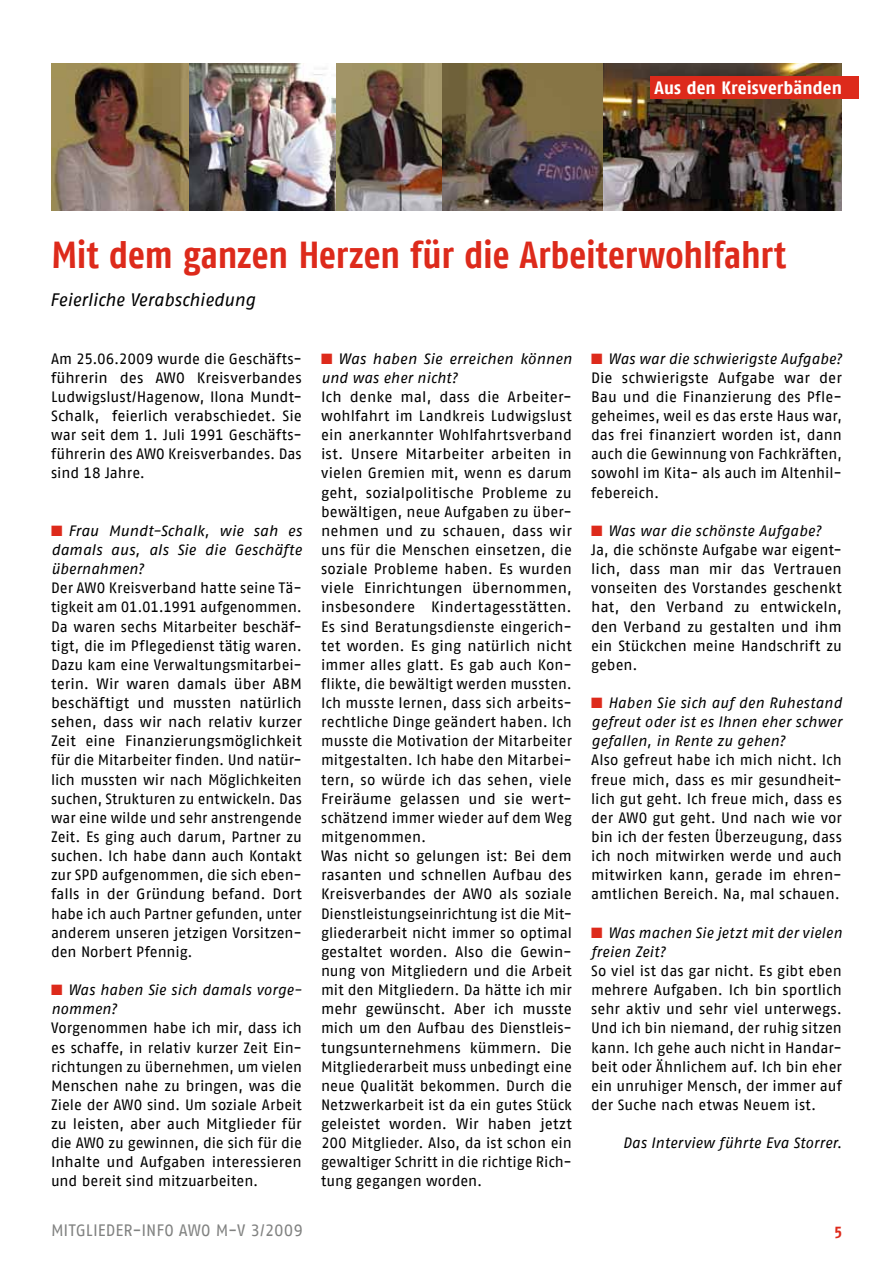
<style>
.page{position:relative;width:893px;height:1263px;background:#fff}
.page>*{position:absolute;margin:0;border:0;box-sizing:border-box;transform-origin:0 0}
.t1{font:700 37.5px "AWO Fago Cond";letter-spacing:-.005em;color:#dd2a1b}
.t2{font:italic 18px "AWO Fago Office";letter-spacing:-.01em;color:#000}
.t3{font:700 17.85px "AWO Fago Cond";letter-spacing:.005em;color:#fff;scale:1.09 1}
.t4{font:16.5px "AWO Fago Office";color:#818281}
.t5{font:700 16.5px "AWO Fago Cond";color:#dd2a1b}
.t6{font:15px/19.2px "AWO Fago Office";letter-spacing:.005em;color:#000;text-align:justify}
.t7{font:italic 15px/19.2px "AWO Fago Office";letter-spacing:.005em;color:#000}
.s1{color:#dd2a1b}
.s2{font-style:italic}
</style>
<div class="page">
<img style="left:189px;top:63px;width:148px;height:147px">
<img style="left:51px;top:63px;width:138px;height:147px">
<img style="left:337px;top:63px;width:105px;height:147px">
<img style="left:602px;top:63px;width:240px;height:147px">
<img style="left:442px;top:63px;width:160px;height:147px">
<div style="left:650px;top:77px;width:209px;height:22px;background:#dd2a1b"></div>
<p class="t3" style="left:654px;top:77px;width:173px">Aus den Kreisverbänden</p>
<h1 class="t1" style="left:51px;top:233px;width:736px">Mit dem ganzen Herzen für die Arbeiterwohlfahrt</h1>
<p class="t2" style="left:50px;top:290px;width:207px">Feierliche Verabschiedung</p>
<p class="t6" style="left:51px;top:349px;width:252px">Am 25.06.2009 wurde die Geschäfts&shy;führerin des AWO Kreisverbandes Ludwigslust/Hagenow, Ilona Mundt-Schalk, feierlich verabschiedet. Sie war seit dem 1. Juli 1991 Geschäfts&shy;führerin des AWO Kreisverbandes. Das sind 18 Jahre.</p>
<p class="t7" style="left:51px;top:521px;width:252px;text-align:justify"><span class="s1">■</span> Frau Mundt-Schalk, wie sah es damals aus, als Sie die Geschäfte übernahmen?</p>
<p class="t6" style="left:51px;top:578px;width:252px">Der AWO Kreisverband hatte seine Tä&shy;tigkeit am 01.01.1991 aufgenommen.<br>Da waren sechs Mitarbeiter beschäf&shy;tigt, die im Pflegedienst tätig waren.<br>Dazu kam eine Verwaltungsmitarbei&shy;terin. Wir waren damals über ABM beschäftigt und mussten natürlich sehen, dass wir nach relativ kurzer Zeit eine Finanzierungsmöglichkeit für die Mitarbeiter finden. Und natür&shy;lich mussten wir nach Möglichkeiten suchen, Strukturen zu entwickeln. Das war eine wilde und sehr anstrengende Zeit. Es ging auch darum, Partner zu suchen. Ich habe dann auch Kontakt zur SPD aufgenommen, die sich eben&shy;falls in der Gründung befand. Dort habe ich auch Partner gefunden, unter anderem unseren jetzigen Vorsitzen&shy;den Norbert Pfennig.</p>
<p class="t7" style="left:51px;top:980px;width:252px"><span class="s1">■</span> Was haben Sie sich damals vorge&shy;nommen?</p>
<p class="t6" style="left:51px;top:1018px;width:252px">Vorgenommen habe ich mir, dass ich es schaffe, in relativ kurzer Zeit Ein&shy;richtungen zu übernehmen, um vielen Menschen nahe zu bringen, was die Ziele der AWO sind. Um soziale Arbeit zu leisten, aber auch Mitglieder für die AWO zu gewinnen, die sich für die Inhalte und Aufgaben interessieren und bereit sind mitzuarbeiten.</p>
<p class="t7" style="left:321px;top:349px;width:252px"><span class="s1">■</span> Was haben Sie erreichen können und was eher nicht?</p>
<p class="t6" style="left:321px;top:387px;width:252px;text-align:left">Ich denke mal, dass die Arbeiter&shy;wohlfahrt im Landkreis Ludwigslust ein anerkannter Wohlfahrtsverband ist. Unsere Mitarbeiter arbeiten in vielen Gremien mit, wenn es darum geht, sozialpolitische Probleme zu bewältigen, neue Aufgaben zu über&shy;nehmen und zu schauen, dass wir uns für die Menschen einsetzen, die soziale Probleme haben. Es wurden viele Einrichtungen übernommen, insbesondere Kindertagesstätten.<br>Es sind Beratungsdienste eingerich&shy;tet worden. Es ging natürlich nicht immer alles glatt. Es gab auch Kon&shy;flikte, die bewältigt werden mussten.<br>Ich musste lernen, dass sich arbeits&shy;rechtliche Dinge geändert haben. Ich musste die Motivation der Mitarbeiter mitgestalten. Ich habe den Mitarbei&shy;tern, so würde ich das sehen, viele Freiräume gelassen und sie wert&shy;schätzend immer wieder auf dem Weg mitgenommen.<br>Was nicht so gelungen ist: Bei dem rasanten und schnellen Aufbau des Kreisverbandes der AWO als soziale Dienstleistungseinrichtung ist die Mit&shy;gliederarbeit nicht immer so optimal gestaltet worden. Also die Gewin&shy;nung von Mitgliedern und die Arbeit mit den Mitgliedern. Da hätte ich mir mehr gewünscht. Aber ich musste mich um den Aufbau des Dienstleis&shy;tungsunternehmens kümmern. Die Mitgliederarbeit muss unbedingt eine neue Qualität bekommen. Durch die Netzwerkarbeit ist da ein gutes Stück geleistet worden. Wir haben jetzt 200 Mitglieder. Also, da ist schon ein gewaltiger Schritt in die richtige Rich&shy;tung gegangen worden.</p>
<p class="t6" style="left:591px;top:349px;width:252px"><span class="s1">■</span> <span class="s2">Was war die schwierigste Aufgabe?<br></span>Die schwierigste Aufgabe war der Bau und die Finanzierung des Pfle&shy;geheimes, weil es das erste Haus war, das frei finanziert worden ist, dann auch die Gewinnung von Fachkräften, sowohl im Kita- als auch im Altenhil&shy;febereich.</p>
<p class="t6" style="left:591px;top:521px;width:252px;text-align:left"><span class="s1">■</span> <span class="s2">Was war die schönste Aufgabe?<br></span>Ja, die schönste Aufgabe war eigent&shy;lich, dass man mir das Vertrauen vonseiten des Vorstandes geschenkt hat, den Verband zu entwickeln, den Verband zu gestalten und ihm ein Stückchen meine Handschrift zu geben.</p>
<p class="t7" style="left:591px;top:693px;width:252px;text-align:justify"><span class="s1">■</span> Haben Sie sich auf den Ruhestand gefreut oder ist es Ihnen eher schwer gefallen, in Rente zu gehen?</p>
<p class="t6" style="left:591px;top:750px;width:252px">Also gefreut habe ich mich nicht. Ich freue mich, dass es mir gesundheit&shy;lich gut geht. Ich freue mich, dass es der AWO gut geht. Und nach wie vor bin ich der festen Überzeugung, dass ich noch mitwirken werde und auch mitwirken kann, gerade im ehren&shy;amtlichen Bereich. Na, mal schauen.</p>
<p class="t7" style="left:591px;top:923px;width:252px"><span class="s1">■</span> Was machen Sie jetzt mit der vielen freien Zeit?</p>
<p class="t6" style="left:591px;top:961px;width:252px">So viel ist das gar nicht. Es gibt eben mehrere Aufgaben. Ich bin sportlich sehr aktiv und sehr viel unterwegs.<br>Und ich bin niemand, der ruhig sitzen kann. Ich gehe auch nicht in Handar&shy;beit oder Ähnlichem auf. Ich bin eher ein unruhiger Mensch, der immer auf der Suche nach etwas Neuem ist.</p>
<p class="t7" style="left:623px;top:1133px;width:221px">Das Interview führte Eva Storrer.</p>
<p class="t4" style="left:51px;top:1221px;width:254px">MITGLIEDER-INFO AWO M-V 3/2009</p>
<p class="t5" style="left:835px;top:1221px;width:9px">5</p>
</div>
